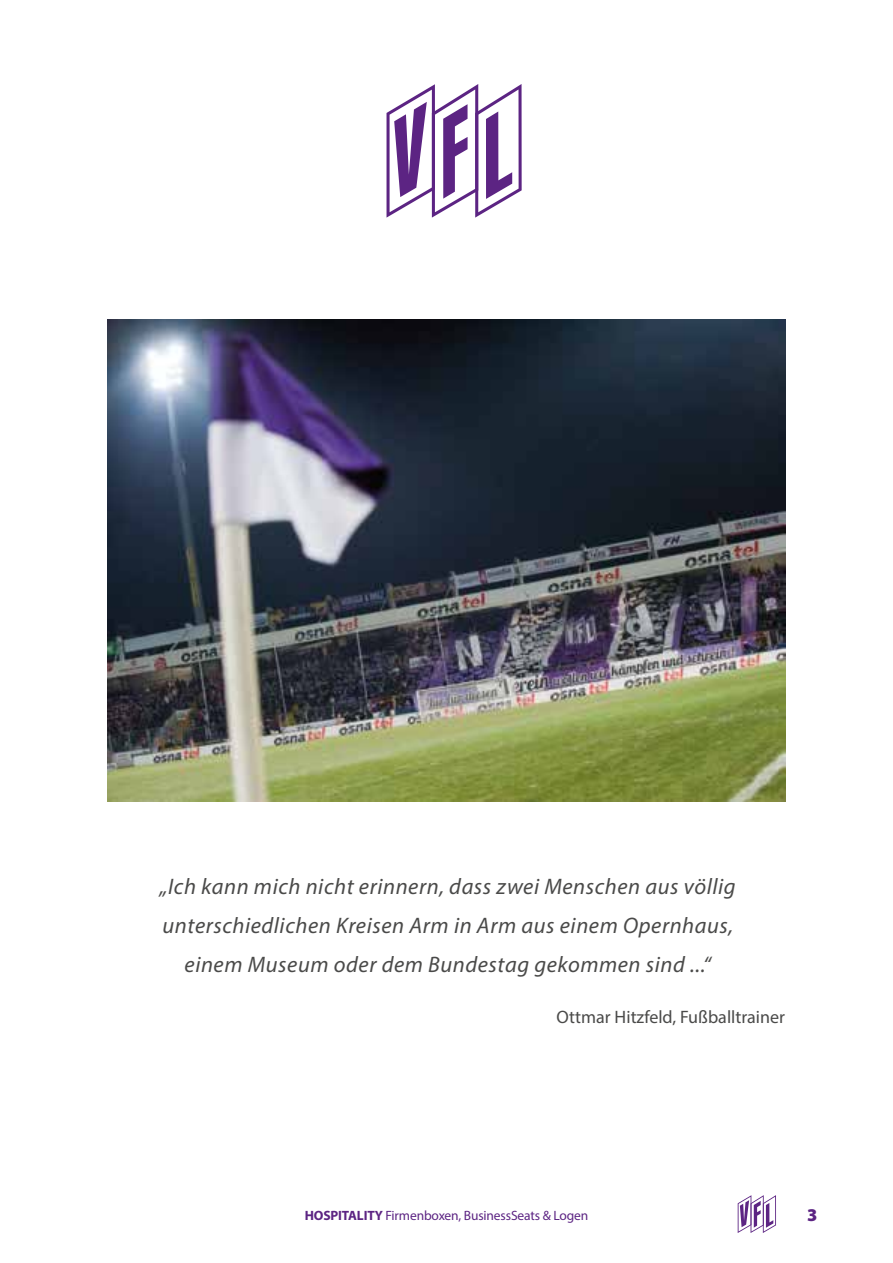
<style>
.page{position:relative;width:893px;height:1263px;background:#fff}
.page>*{position:absolute;margin:0;border:0;box-sizing:border-box;transform-origin:0 0}
.t1{font:italic 22.5px/39px "Myriad Pro";letter-spacing:.025em;color:#4a4a49;text-align:center}
.t2{font:18px "Myriad Pro";color:#4a4a49}
.t3{font:900 18px "Myriad Pro";color:#5c2483}
.t4{font:13.5px "Myriad Pro";letter-spacing:-.01em;color:#5c2483}
.s1{font-weight:700}
</style>
<div class="page">
<svg style="left:738px;top:1195px;width:38px;height:38px"></svg>
<svg style="left:386px;top:84px;width:136px;height:134px"></svg>
<img style="left:108px;top:320px;width:677px;height:481px">
<p class="t1" style="left:160px;top:866px;width:577px">„Ich kann mich nicht erinnern, dass zwei Menschen aus völlig unterschiedlichen Kreisen Arm in Arm aus einem Opernhaus, einem Museum oder dem Bundestag gekommen sind ...“</p>
<p class="t2" style="left:556px;top:1006px;width:230px">Ottmar Hitzfeld, Fußballtrainer</p>
<p class="t4" style="left:305px;top:1207px;width:285px"><span class="s1">HOSPITALITY</span> Firmenboxen, BusinessSeats &amp; Logen</p>
<p class="t3" style="left:807px;top:1203px;width:12px">3</p>
</div>
